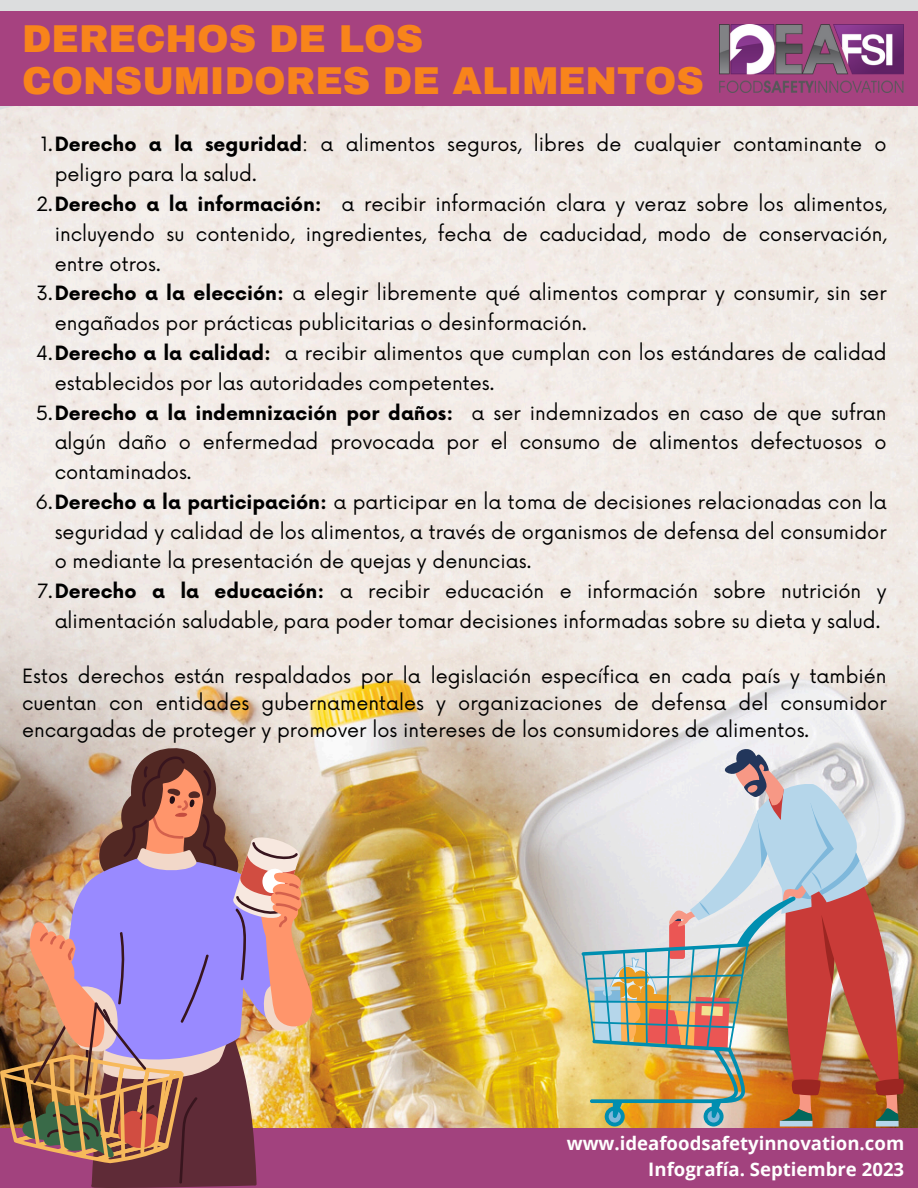
<style>
.page{position:relative;width:918px;height:1188px;background:#fff}
.page>*{position:absolute;margin:0;border:0;box-sizing:border-box;transform-origin:0 0}
.t1{font:900 38px/42px "Archivo";color:#f8841b}
.t2{font:19.2px/29.8px "Now";color:#000;text-align:justify}
.t3{font:700 18.6px/25.6px "Open Sans";color:#fff;text-align:right}
.s1{font-weight:700}
</style>
<div class="page">
<img style="left:0;top:106px;width:918px;height:1022px">
<div style="left:0;top:1128px;width:918px;height:60px;background:#a2427e"></div>
<img style="left:0;top:747px;width:315px;height:441px">
<div style="left:0;top:11px;width:918px;height:95px;background:#a64280"></div>
<img style="left:719px;top:25px;width:184px;height:67px">
<img style="left:581px;top:747px;width:323px;height:380px">
<p class="t1" style="left:22px;top:18px;width:683px">DERECHOS DE LOS<br>CONSUMIDORES DE ALIMENTOS</p>
<p class="t2" style="left:55px;top:131px;width:833px;text-indent:-14px">1.<span class="s1">Derecho a la seguridad</span>: a alimentos seguros, libres de cualquier contaminante o peligro para la salud.</p>
<p class="t2" style="left:55px;top:190px;width:833px;text-indent:-18px">2.<span class="s1">Derecho a la información:</span> a recibir información clara y veraz sobre los alimentos, incluyendo su contenido, ingredientes, fecha de caducidad, modo de conservación, entre otros.</p>
<p class="t2" style="left:55px;top:279px;width:833px;text-indent:-18px">3.<span class="s1">Derecho a la elección:</span> a elegir libremente qué alimentos comprar y consumir, sin ser engañados por prácticas publicitarias o desinformación.</p>
<p class="t2" style="left:55px;top:339px;width:833px;text-indent:-18px">4.<span class="s1">Derecho a la calidad:</span> a recibir alimentos que cumplan con los estándares de calidad establecidos por las autoridades competentes.</p>
<p class="t2" style="left:55px;top:399px;width:833px;text-indent:-19px">5.<span class="s1">Derecho a la indemnización por daños:</span> a ser indemnizados en caso de que sufran algún daño o enfermedad provocada por el consumo de alimentos defectuosos o contaminados.</p>
<p class="t2" style="left:55px;top:488px;width:833px;text-indent:-19px">6.<span class="s1">Derecho a la participación:</span> a participar en la toma de decisiones relacionadas con la seguridad y calidad de los alimentos, a través de organismos de defensa del consumidor o mediante la presentación de quejas y denuncias.</p>
<p class="t2" style="left:37px;top:577px;width:851px;text-align:center">7.<span class="s1">Derecho a la educación:</span> a recibir educación e información sobre nutrición y alimentación saludable, para poder tomar decisiones informadas sobre su dieta y salud.</p>
<p class="t2" style="left:22px;top:664px;width:866px;line-height:26.8px">Estos derechos están respaldados por la legislación específica en cada país y también cuentan con entidades gubernamentales y organizaciones de defensa del consumidor encargadas de proteger y promover los intereses de los consumidores de alimentos.</p>
<p class="t3" style="left:567px;top:1130px;width:339px">www.ideafoodsafetyinnovation.com<br>Infografía. Septiembre 2023</p>
</div>
